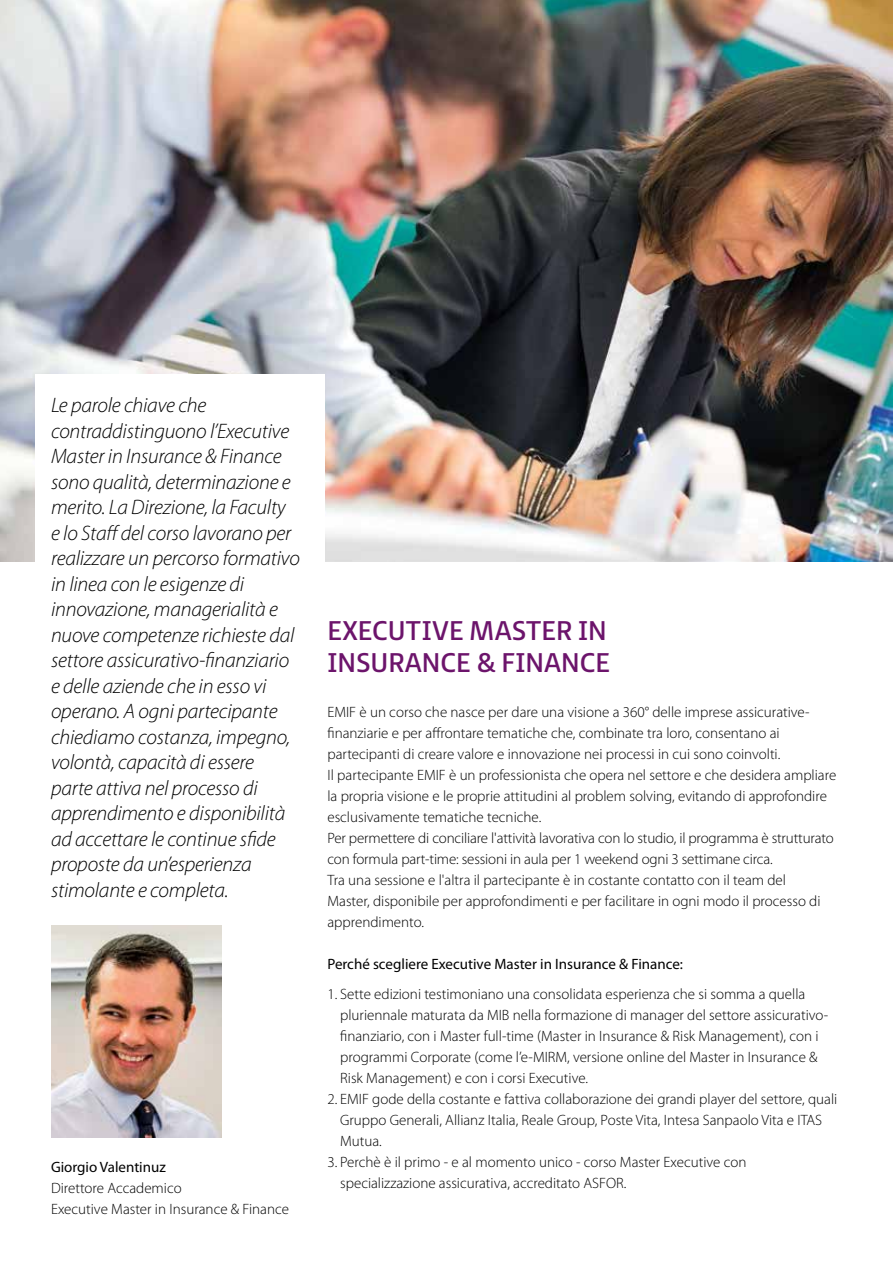
<style>
.page{position:relative;width:893px;height:1263px;background:#fff}
.page>*{position:absolute;margin:0;border:0;box-sizing:border-box;transform-origin:0 0}
.t1{font:27px/32.4px "FS Millbank";color:#6c146b}
.t2{font:italic 300 21px/25.5px "Myriad Pro";letter-spacing:-.01em;color:#000}
.t3{font:300 15px/21px "Myriad Pro";color:#000}
.t4{font:15px "Myriad Pro";color:#000}
</style>
<div class="page">
<img style="left:0;top:0;width:893px;height:561px">
<div style="left:35px;top:374px;width:289px;height:798px;background:#fff"></div>
<img style="left:51px;top:925px;width:170px;height:213px">
<p class="t2" style="left:51px;top:392px;width:250px">Le parole chiave che contraddistinguono l’Executive<br>Master in Insurance &amp; Finance sono qualità, determinazione e merito. La Direzione, la Faculty<br>e lo Staff del corso lavorano per realizzare un percorso formativo in linea con le esigenze di innovazione, managerialità e nuove competenze richieste dal settore assicurativo-finanziario e delle aziende che in esso vi operano. A ogni partecipante chiediamo costanza, impegno, volontà, capacità di essere parte attiva nel processo di apprendimento e disponibilità ad accettare le continue sfide proposte da un’esperienza stimolante e completa.</p>
<p class="t4" style="left:51px;top:1158px;width:116px">Giorgio Valentinuz</p>
<p class="t3" style="left:51px;top:1178px;width:240px">Direttore Accademico<br>Executive Master in Insurance &amp; Finance</p>
<h1 class="t1" style="left:327px;top:611px;width:284px">EXECUTIVE MASTER IN<br>INSURANCE &amp; FINANCE</h1>
<p class="t3" style="left:327px;top:702px;width:510px">EMIF è un corso che nasce per dare una visione a 360° delle imprese assicurative&shy;finanziarie e per affrontare tematiche che, combinate tra loro, consentano ai partecipanti di creare valore e innovazione nei processi in cui sono coinvolti.<br>Il partecipante EMIF è un professionista che opera nel settore e che desidera ampliare la propria visione e le proprie attitudini al problem solving, evitando di approfondire esclusivamente tematiche tecniche.<br>Per permettere di conciliare l'attività lavorativa con lo studio, il programma è strutturato con formula part-time: sessioni in aula per 1 weekend ogni 3 settimane circa.<br>Tra una sessione e l'altra il partecipante è in costante contatto con il team del<br>Master, disponibile per approfondimenti e per facilitare in ogni modo il processo di apprendimento.</p>
<p class="t4" style="left:327px;top:955px;width:357px">Perché scegliere Executive Master in Insurance &amp; Finance:</p>
<p class="t3" style="left:340px;top:983px;width:489px;text-indent:-13px">1. Sette edizioni testimoniano una consolidata esperienza che si somma a quella pluriennale maturata da MIB nella formazione di manager del settore assicurativo&shy;finanziario, con i Master full-time (Master in Insurance &amp; Risk Management), con i programmi Corporate (come l’e-MIRM, versione online del Master in Insurance &amp; Risk Management) e con i corsi Executive.</p>
<p class="t3" style="left:340px;top:1088px;width:499px;text-indent:-13px">2. EMIF gode della costante e fattiva collaborazione dei grandi player del settore, quali<br>Gruppo Generali, Allianz Italia, Reale Group, Poste Vita, Intesa Sanpaolo Vita e ITAS<br>Mutua.</p>
<p class="t3" style="left:340px;top:1151px;width:408px;text-indent:-13px">3. Perchè è il primo - e al momento unico - corso Master Executive con specializzazione assicurativa, accreditato ASFOR.</p>
</div>
